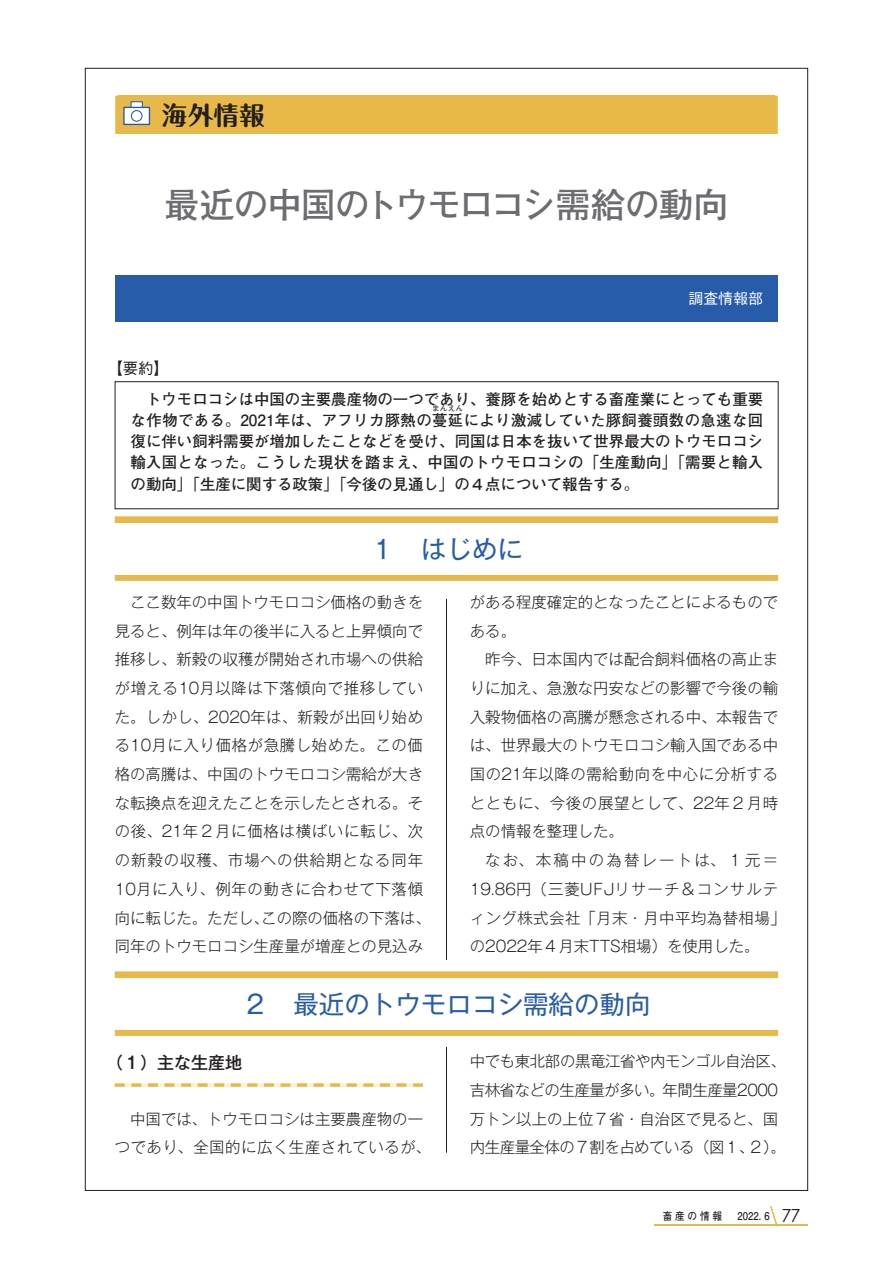
<style>
.page{position:relative;width:893px;height:1263px;background:#fff}
.page>*{position:absolute;margin:0;border:0;box-sizing:border-box;transform-origin:0 0}
.t1{font:700 35.1px "Futo Go B101 Pro";letter-spacing:-.04em;color:#6c6d70}
.t2{font:25.5px "Gothic MB101 Pro";color:#275caa}
.t3{font:700 25.5px "Maru Fo Pro";color:#231f20}
.t4{font:500 16.95px "Gothic MB101 Pro";color:#231f20}
.t5{font:300 15.45px/28.7px "Gothic MB101 Pr 5";color:#231f20;text-align:center}
.t6{font:700 15.45px/21.3px "Futo Go B101 Pro";color:#231f20}
.t7{font:300 15.45px/28.7px "Gothic MB101 Pr 5";letter-spacing:-.025em;color:#231f20}
.t8{font:300 15.45px/28.7px "Gothic MB101 Pr 5";letter-spacing:.03em;color:#231f20}
.t9{font:300 15.45px/28.7px "Gothic MB101 Pr 5";letter-spacing:.02em;color:#231f20;text-align:center}
.t10{font:500 15.45px "Gothic BBB Pro";color:#231f20}
.t11{font:500 14.85px "Gothic BBB Pro";color:#fff}
.t12{font:700 10.65px "Futo Go B101 Pro";letter-spacing:.3em;color:#231f20;scale:.9 1}
.t13{font:700 7.65px "Futo Go B101 Pro";color:#231f20}
.s1{font-family:"Century Gothic";font-weight:400;font-size:18px}
</style>
<div class="page">
<hr style="left:446px;top:106px;width:1px;height:1046px;background:#231f20">
<svg style="left:655px;top:1225px;width:153px;height:1px"></svg>
<svg style="left:769px;top:1206px;width:10px;height:21px"></svg>
<div style="left:423px;top:253px;width:47px;height:345px;background:#fff"></div>
<div style="left:115px;top:96px;width:663px;height:38px;background:#e8b948"></div>
<div style="left:115px;top:134px;width:663px;height:141px;background:#fff"></div>
<div style="left:115px;top:275px;width:663px;height:47px;background:#275caa"></div>
<svg style="left:120px;top:96px;width:33px;height:33px"></svg>
<svg style="left:131px;top:101px;width:12px;height:6px"></svg>
<div style="left:123px;top:107px;width:27px;height:18px;background:#fff;border:1px solid #275caa"></div>
<div style="left:131px;top:110px;width:12px;height:12px;border:1px solid #275caa;border-radius:50%"></div>
<svg style="left:115px;top:516px;width:663px;height:65px;background:#eac05a"></svg>
<div style="left:115px;top:523px;width:663px;height:51px;background:#fff"></div>
<div style="left:115px;top:381px;width:663px;height:128px;background:#fff;border:1px solid #231f20"></div>
<div style="left:115px;top:960px;width:663px;height:87px;background:#fff"></div>
<svg style="left:115px;top:971px;width:663px;height:65px;background:#eac05b"></svg>
<div style="left:115px;top:978px;width:663px;height:51px;background:#fff"></div>
<svg style="left:115px;top:1083px;width:308px;height:4px"></svg>
<h2 class="t3" style="left:162px;top:94px;width:104px">海外情報</h2>
<h1 class="t1" style="left:165px;top:177px;width:565px">最近の中国のトウモロコシ需給の動向</h1>
<p class="t10" style="left:107px;top:355px;width:63px">【要約】</p>
<p class="t11" style="left:688px;top:287px;width:76px">調査情報部</p>
<p class="t6" style="left:131px;top:386px;width:634px">　トウモロコシは中国の主要農産物の一つであり、養豚を始めとする畜産業にとっても重要な作物である。2021年は、アフリカ豚熱の蔓延により激減していた豚飼養頭数の急速な回</p>
<p class="t13" style="left:432px;top:402px;width:33px">まんえん</p>
<p class="t6" style="left:131px;top:429px;width:634px;text-align:justify">復に伴い飼料需要が増加したことなどを受け、同国は日本を抜いて世界最大のトウモロコシ輸入国となった。こうした現状を踏まえ、中国のトウモロコシの「生産動向」「需要と輸入の動向」「生産に関する政策」「今後の見通し」の４点について報告する。</p>
<h2 class="t2" style="left:370px;top:528px;width:155px">１　はじめに</h2>
<p class="t5" style="left:115px;top:586px;width:317px">ここ数年の中国トウモロコシ価格の動きを<br>見ると、例年は年の後半に入ると上昇傾向で推移し、新穀の収穫が開始され市場への供給が増える10月以降は下落傾向で推移していた。しかし、2020年は、新穀が出回り始める10月に入り価格が急騰し始めた。この価格の高騰は、中国のトウモロコシ需給が大きな転換点を迎えたことを示したとされる。その後、21年２月に価格は横ばいに転じ、次の新穀の収穫、市場への供給期となる同年<br>10月に入り、例年の動きに合わせて下落傾向に転じた。ただし、この際の価格の下落は、同年のトウモロコシ生産量が増産との見込み</p>
<p class="t5" style="left:470px;top:586px;width:310px;text-align:left">がある程度確定的となったことによるものである。</p>
<p class="t5" style="left:470px;top:644px;width:310px;text-align:justify;text-indent:15px">昨今、日本国内では配合飼料価格の高止まりに加え、急激な円安などの影響で今後の輸入穀物価格の高騰が懸念される中、本報告では、世界最大のトウモロコシ輸入国である中国の21年以降の需給動向を中心に分析するとともに、今後の展望として、22年２月時点の情報を整理した。</p>
<p class="t8" style="left:470px;top:845px;width:317px;text-indent:15px">なお、本稿中の為替レートは、１元＝<br>19.86円（三菱UFJリサーチ＆コンサルティング株式会社「月末・月中平均為替相場」の2022年４月末TTS相場）を使用した。</p>
<h2 class="t2" style="left:242px;top:983px;width:410px">２　最近のトウモロコシ需給の動向</h2>
<p class="t4" style="left:106px;top:1048px;width:138px">（１）主な生産地</p>
<p class="t9" style="left:115px;top:1103px;width:317px">中国では、トウモロコシは主要農産物の一<br>つであり、全国的に広く生産されているが、</p>
<p class="t7" style="left:470px;top:1046px;width:317px">中でも東北部の黒竜江省や内モンゴル自治区、吉林省などの生産量が多い。年間生産量2000万トン以上の上位７省・自治区で見ると、国内生産量全体の７割を占めている（図１、２）。</p>
<p class="t12" style="left:663px;top:1208px;width:154px">畜産の情報　2022. 6 <span class="s1">77</span></p>
</div>
